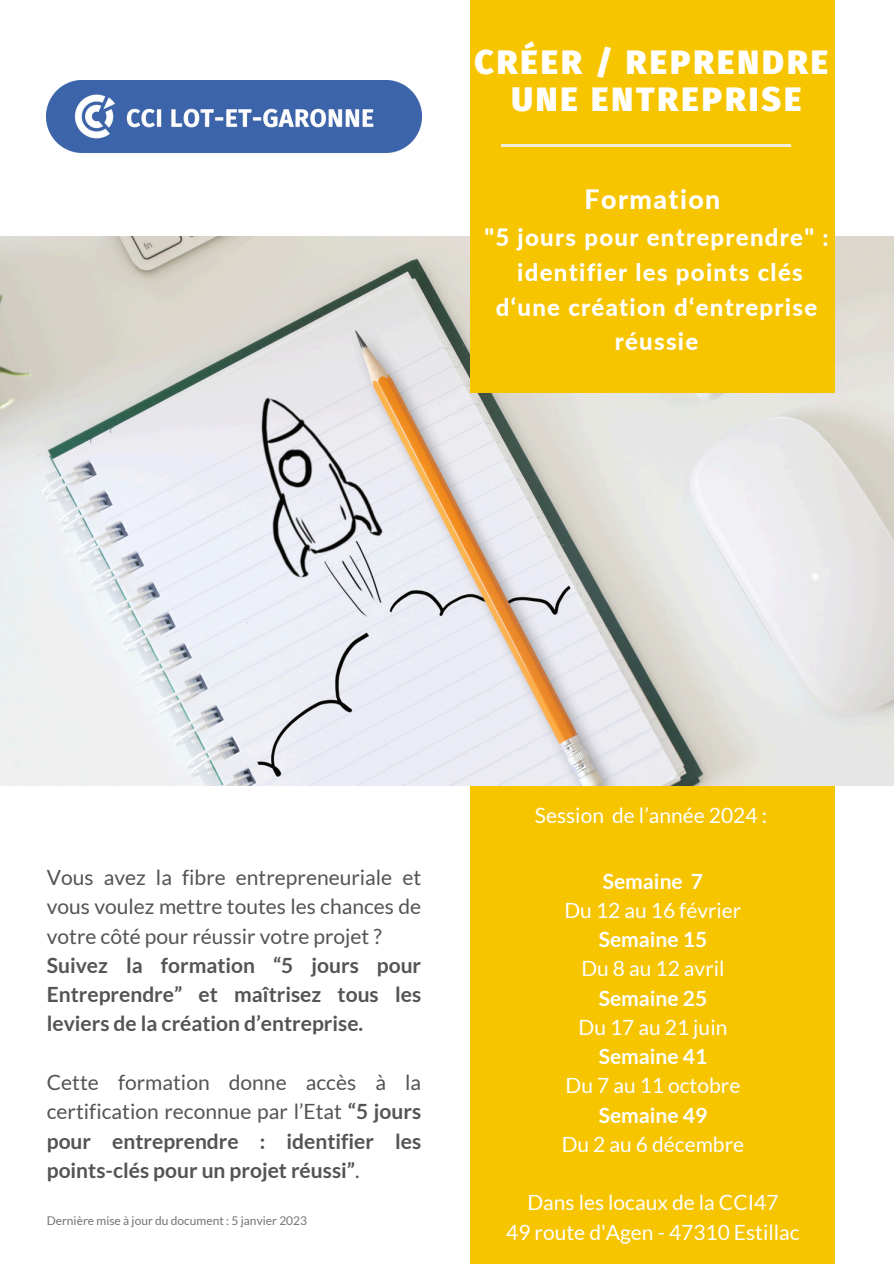
<style>
.page{position:relative;width:894px;height:1264px;background:#fff}
.page>*{position:absolute;margin:0;border:0;box-sizing:border-box;transform-origin:0 0}
.t1{font:900 33.3px/37.2px "Fira Sans";letter-spacing:.09em;color:#fff;text-align:center}
.t2{font:800 26.7px "Lato";letter-spacing:.055em;color:#fff}
.t3{font:800 24px/34.8px "Lato";letter-spacing:.055em;color:#fff;text-align:center}
.t4{font:21px/29.2px "Lato";color:#545454}
.t5{font:21px/29.2px "Lato";color:#fff;text-align:center}
.t6{font:700 21px/29.2px "Lato";color:#545454;text-align:justify}
.t7{font:12px "Lato";color:#737373}
.s1{font-weight:700}
.s2{font-weight:400}
</style>
<div class="page">
<img style="left:0;top:237px;width:893px;height:548px">
<div style="left:470px;top:786px;width:364px;height:477px;background:#f6c500"></div>
<div style="left:470px;top:0;width:364px;height:392px;background:#f6c500"></div>
<hr style="left:501px;top:145px;width:289px;height:2px;background:#f2eddb">
<img style="left:47px;top:81px;width:374px;height:73px">
<p class="t1" style="left:474px;top:44px;width:355px">CRÉER / REPRENDRE<br>UNE ENTREPRISE</p>
<p class="t2" style="left:584px;top:182px;width:137px">Formation</p>
<p class="t3" style="left:484px;top:219px;width:345px">"5 jours pour entreprendre" : identifier les points clés d‘une création d‘entreprise réussie</p>
<h3 class="t4" style="left:47px;top:862px;width:376px">Vous avez la fibre entrepreneuriale et vous voulez mettre toutes les chances de votre côté pour réussir votre projet ?<br><span class="s1">Suivez la formation “5 jours pour Entreprendre” et maîtrisez tous les leviers de la création d’entreprise.</span></h3>
<h3 class="t6" style="left:47px;top:1067px;width:376px"><span class="s2">Cette formation donne accès à la certification reconnue par l’Etat</span> “5 jours pour entreprendre : identifier les points-clés pour un projet réussi”<span class="s2">.</span></h3>
<h3 class="t7" style="left:47px;top:1213px;width:262px">Dernière mise à jour du document : 5 janvier 2023</h3>
<p class="t5" style="left:534px;top:800px;width:233px">Session de l’année 2024 :</p>
<h3 class="t5" style="left:561px;top:865px;width:184px"><span class="s1">Semaine 7<br></span>Du 12 au 16 février<br><span class="s1">Semaine 15<br></span>Du 8 au 12 avril<br><span class="s1">Semaine 25<br></span>Du 17 au 21 juin<br><span class="s1">Semaine 41<br></span>Du 7 au 11 octobre<br><span class="s1">Semaine 49<br></span>Du 2 au 6 décembre</h3>
<h3 class="t5" style="left:506px;top:1187px;width:295px">Dans les locaux de la CCI47<br>49 route d'Agen - 47310 Estillac</h3>
</div>
